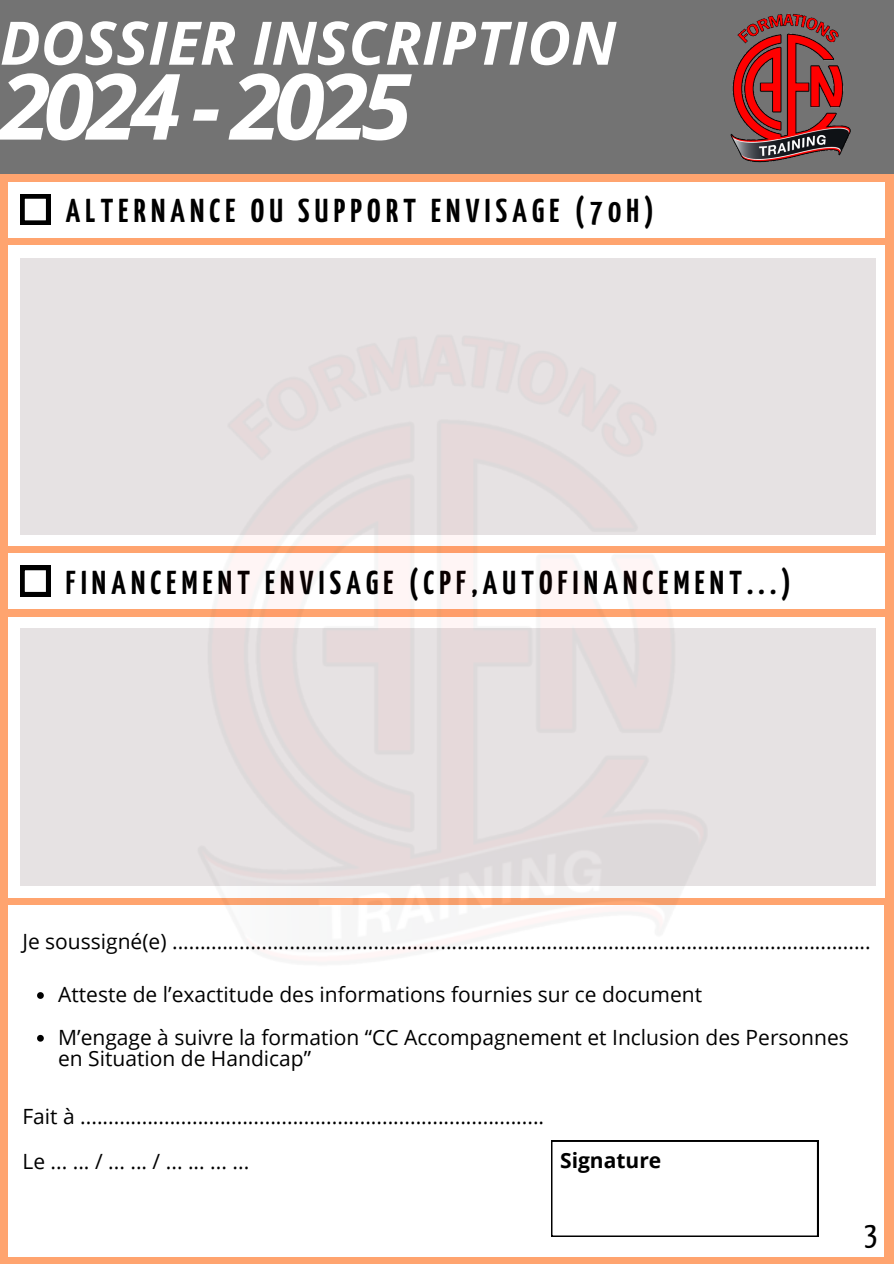
<style>
.page{position:relative;width:894px;height:1264px;background:#fff}
.page>*{position:absolute;margin:0;border:0;box-sizing:border-box;transform-origin:0 0}
.t1{font:italic 700 91.5px "Open Sans";letter-spacing:-.075em;color:#fff}
.t2{font:italic 700 60px "Open Sans";color:#fff}
.t3{font:700 33px "Yanone Kaffeesatz";letter-spacing:.16em;color:#000}
.t4{font:33px "Yanone Kaffeesatz";color:#000}
.t5{font:21px/21.3px "Open Sans";color:#000}
.t6{font:700 21px "Open Sans";color:#000}
</style>
<div class="page">
<div style="left:0;top:0;width:893px;height:174px;background:#737373"></div>
<img style="left:730px;top:13px;width:121px;height:150px">
<div style="left:0;top:174px;width:893px;height:1089px;background:#ffa46f"></div>
<div style="left:8px;top:182px;width:876px;height:55px;background:#fff"></div>
<svg style="left:20px;top:194px;width:30px;height:31px"></svg>
<div style="left:9px;top:245px;width:875px;height:300px;background:#fff"></div>
<div style="left:20px;top:258px;width:855px;height:276px;background:#e6e2e3"></div>
<div style="left:8px;top:905px;width:875px;height:351px;background:#fff"></div>
<svg style="left:551px;top:1140px;width:266px;height:96px"></svg>
<img style="left:8px;top:274px;width:877px;height:856px">
<h2 class="t2" style="left:0;top:1px;width:617px">DOSSIER INSCRIPTION</h2>
<h1 class="t1" style="left:0;top:42px;width:413px">2024 - 2025</h1>
<h3 class="t3" style="left:66px;top:198px;width:589px">ALTERNANCE OU SUPPORT ENVISAGE (70H)</h3>
<p class="t3" style="left:66px;top:569px;width:726px">FINANCEMENT ENVISAGE (CPF,AUTOFINANCEMENT...)</p>
<p class="t5" style="left:22px;top:930px;width:849px">Je soussigné(e) .............................................................................................................................</p>
<p class="t5" style="left:58px;top:983px;width:645px">Atteste de l’exactitude des informations fournies sur ce document</p>
<p class="t5" style="left:58px;top:1026px;width:792px">M’engage à suivre la formation “CC Accompagnement et Inclusion des Personnes en Situation de Handicap”</p>
<p class="t5" style="left:22px;top:1104px;width:523px">Fait à ...................................................................................</p>
<p class="t5" style="left:22px;top:1150px;width:228px">Le ... ... / ... ... / ... ... ... ...</p>
<p class="t6" style="left:560px;top:1145px;width:103px">Signature</p>
<h3 class="t4" style="left:863px;top:1220px;width:15px">3</h3>
</div>
